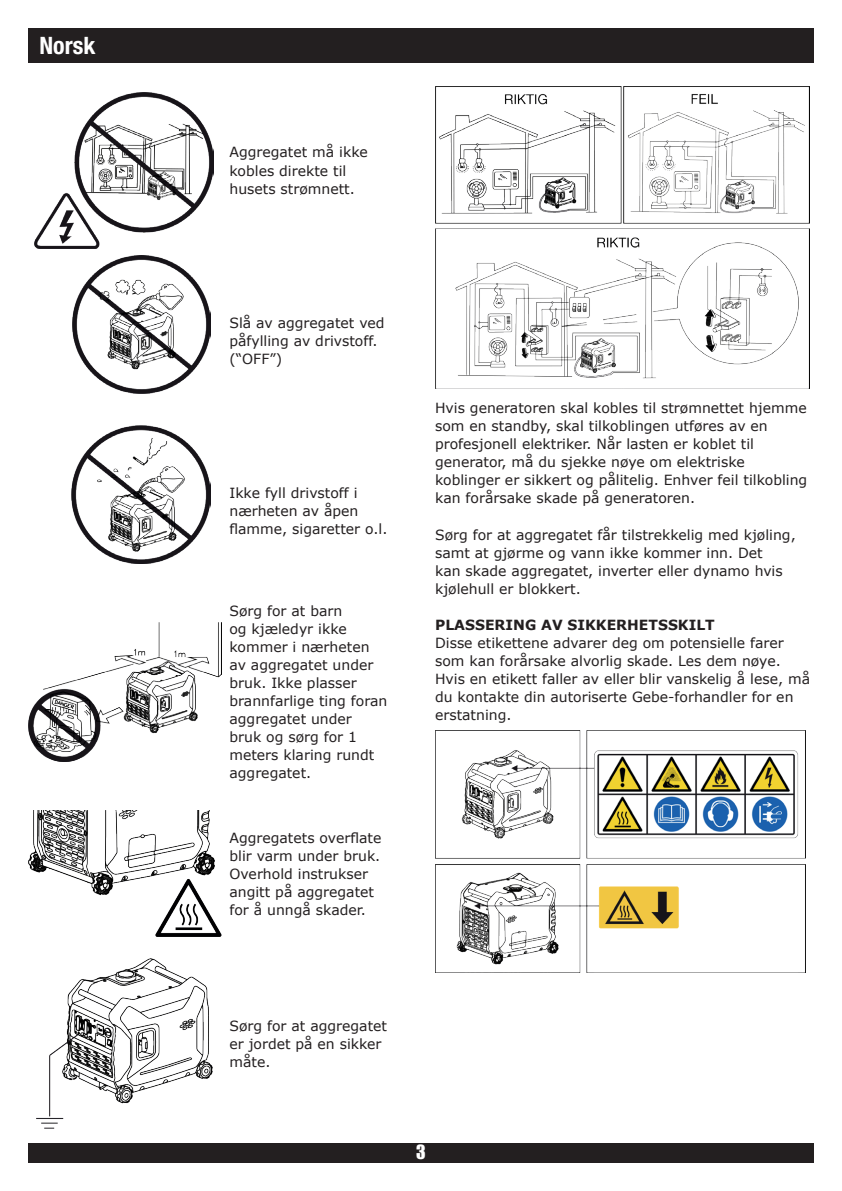
<style>
.page{position:relative;width:842px;height:1191px;background:#fff}
.page>*{position:absolute;margin:0;border:0;box-sizing:border-box;transform-origin:0 0}
.t1{font:700 condensed 24px "Helvetica Neue LT Std";color:#fff}
.t2{font:18px "Impact";color:#fff}
.t3{font:14px/18px "Verdana";color:#231f20}
.t4{font:700 14px "Verdana";color:#231f20}
</style>
<div class="page">
<div style="left:28px;top:1142px;width:785px;height:20px;background:#231f20"></div>
<div style="left:28px;top:28px;width:786px;height:34px;background:#231f20"></div>
<img style="left:34px;top:93px;width:180px;height:155px">
<img style="left:72px;top:255px;width:138px;height:138px">
<img style="left:72px;top:425px;width:138px;height:138px">
<img style="left:28px;top:623px;width:193px;height:138px">
<img style="left:28px;top:810px;width:193px;height:126px">
<img style="left:37px;top:958px;width:176px;height:170px">
<img style="left:435px;top:86px;width:375px;height:303px">
<img style="left:435px;top:730px;width:371px;height:242px">
<h1 class="t1" style="left:40px;top:31px;width:57px">Norsk</h1>
<p class="t3" style="left:229px;top:144px;width:140px">Aggregatet må ikke kobles direkte til husets strømnett.</p>
<p class="t3" style="left:229px;top:314px;width:157px">Slå av aggregatet ved påfylling av drivstoff. (“OFF”)</p>
<p class="t3" style="left:229px;top:484px;width:159px">Ikke fyll drivstoff i nærheten av åpen flamme, sigaretter o.l.</p>
<p class="t3" style="left:229px;top:602px;width:159px">Sørg for at barn<br>og kjæledyr ikke kommer i nærheten av aggregatet under bruk. Ikke plasser brannfarlige ting foran aggregatet under<br>bruk og sørg for 1 meters klaring rundt aggregatet.</p>
<p class="t3" style="left:229px;top:829px;width:153px">Aggregatets overflate blir varm under bruk.<br>Overhold instrukser angitt på aggregatet for å unngå skader.</p>
<p class="t3" style="left:435px;top:399px;width:374px">Hvis generatoren skal kobles til strømnettet hjemme som en standby, skal tilkoblingen utføres av en profesjonell elektriker. Når lasten er koblet til generator, må du sjekke nøye om elektriske koblinger er sikkert og pålitelig. Enhver feil tilkobling kan forårsake skade på generatoren.</p>
<p class="t3" style="left:435px;top:525px;width:362px">Sørg for at aggregatet får tilstrekkelig med kjøling, samt at gjørme og vann ikke kommer inn. Det<br>kan skade aggregatet, inverter eller dynamo hvis kjølehull er blokkert.</p>
<p class="t4" style="left:435px;top:615px;width:281px">PLASSERING AV SIKKERHETSSKILT</p>
<p class="t3" style="left:435px;top:633px;width:377px">Disse etikettene advarer deg om potensielle farer som kan forårsake alvorlig skade. Les dem nøye.<br>Hvis en etikett faller av eller blir vanskelig å lese, må du kontakte din autoriserte Gebe-forhandler for en erstatning.</p>
<p class="t3" style="left:229px;top:1017px;width:159px">Sørg for at aggregatet er jordet på en sikker måte.</p>
<p class="t2" style="left:416px;top:1138px;width:11px">3</p>
</div>
